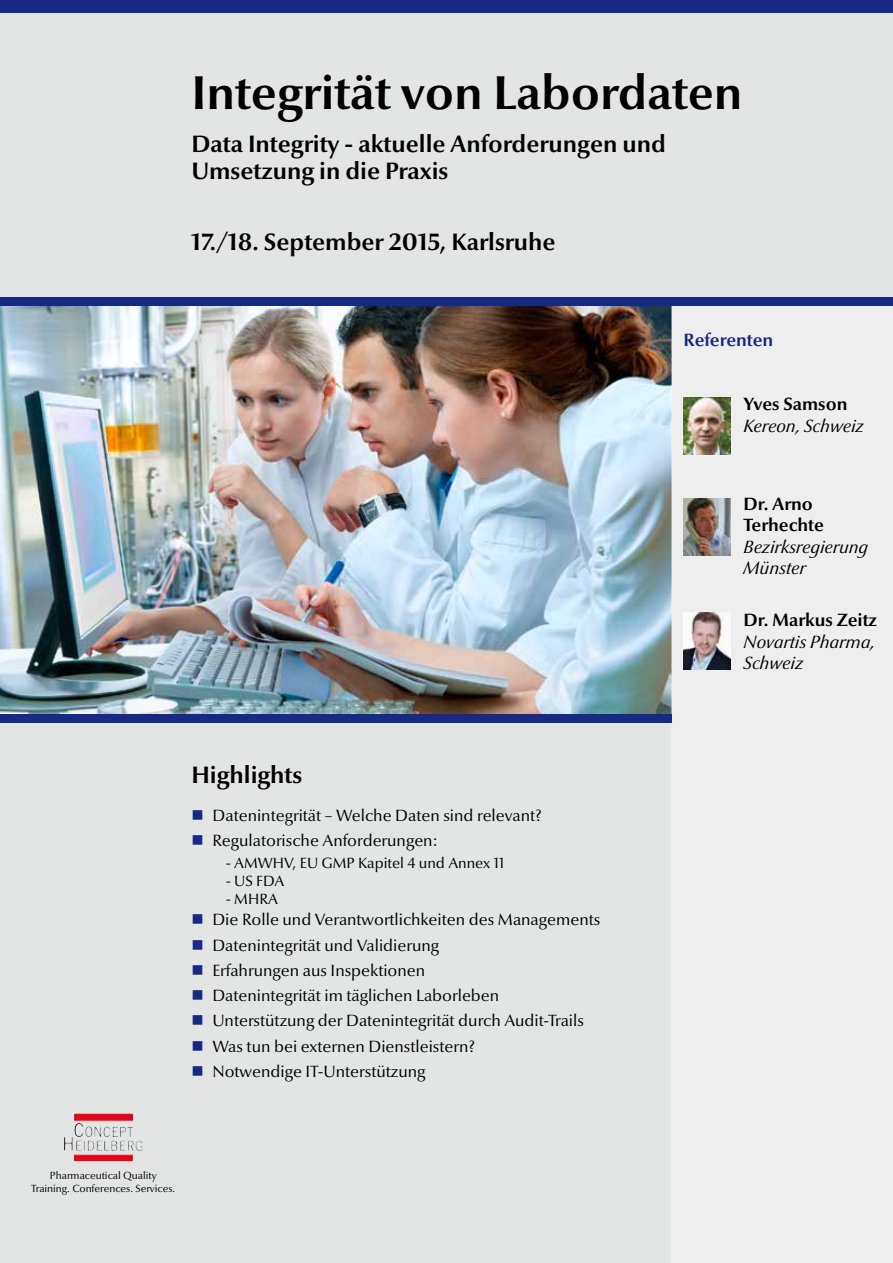
<style>
.page{position:relative;width:893px;height:1263px;background:#e3e4e4}
.page>*{position:absolute;margin:0;border:0;box-sizing:border-box;transform-origin:0 0}
.t1{font:700 48px "Optima Nova LT";color:#000}
.t2{font:700 24px/27px "Optima Nova LT";color:#000}
.t3{font:italic 18px/21.6px "Optima Nova LT";color:#000}
.t4{font:700 18px/21.6px "Optima Nova LT";color:#000}
.t5{font:700 18px "Optima Nova LT";color:#162983}
.t6{font:16.5px/25.2px "Optima Nova LT";color:#000}
.t7{font:15px "Optima Nova LT";color:#000}
.t8{font:10.5px/12.6px "Optima Nova LT";color:#000;text-align:center}
</style>
<div class="page">
<img style="left:0;top:306px;width:672px;height:408px">
<div style="left:672px;top:306px;width:221px;height:957px;background:#eee"></div>
<img style="left:684px;top:397px;width:47px;height:57px">
<img style="left:684px;top:498px;width:47px;height:57px">
<img style="left:684px;top:613px;width:47px;height:57px">
<div style="left:0;top:0;width:893px;height:12px;background:#162983"></div>
<div style="left:0;top:298px;width:893px;height:8px;background:#162983"></div>
<div style="left:0;top:714px;width:672px;height:9px;background:#162983"></div>
<img style="left:74px;top:1113px;width:59px;height:23px">
<h1 class="t1" style="left:191px;top:65px;width:553px">Integrität von Labordaten</h1>
<h2 class="t2" style="left:191px;top:131px;width:476px">Data Integrity - aktuelle Anforderungen und<br>Umsetzung in die Praxis</h2>
<h2 class="t2" style="left:191px;top:229px;width:366px">17./18. September 2015, Karlsruhe</h2>
<p class="t5" style="left:684px;top:329px;width:91px">Referenten</p>
<p class="t4" style="left:744px;top:394px;width:105px">Yves Samson</p>
<p class="t3" style="left:744px;top:415px;width:122px">Kereon, Schweiz</p>
<p class="t4" style="left:744px;top:493px;width:82px">Dr. Arno<br>Terhechte</p>
<p class="t3" style="left:744px;top:536px;width:127px">Bezirksregierung<br>Münster</p>
<p class="t4" style="left:744px;top:609px;width:135px">Dr. Markus Zeitz</p>
<p class="t3" style="left:744px;top:631px;width:133px">Novartis Pharma,<br>Schweiz</p>
<h2 class="t2" style="left:191px;top:762px;width:112px">Highlights</h2>
<p class="t6" style="left:212px;top:803px;width:331px">Datenintegrität – Welche Daten sind relevant?<br>Regulatorische Anforderungen:</p>
<p class="t7" style="left:226px;top:855px;width:280px">- AMWHV, EU GMP Kapitel 4 und Annex 11</p>
<p class="t7" style="left:226px;top:873px;width:60px">- US FDA</p>
<p class="t7" style="left:226px;top:891px;width:54px">- MHRA</p>
<p class="t6" style="left:212px;top:907px;width:389px">Die Rolle und Verantwortlichkeiten des Managements Datenintegrität und Validierung<br>Erfahrungen aus Inspektionen<br>Datenintegrität im täglichen Laborleben Unterstützung der Datenintegrität durch Audit-Trails Was tun bei externen Dienstleistern?<br>Notwendige IT-Unterstützung</p>
<p class="t8" style="left:31px;top:1169px;width:146px">Pharmaceutical Quality<br>Training. Conferences. Services.</p>
</div>
